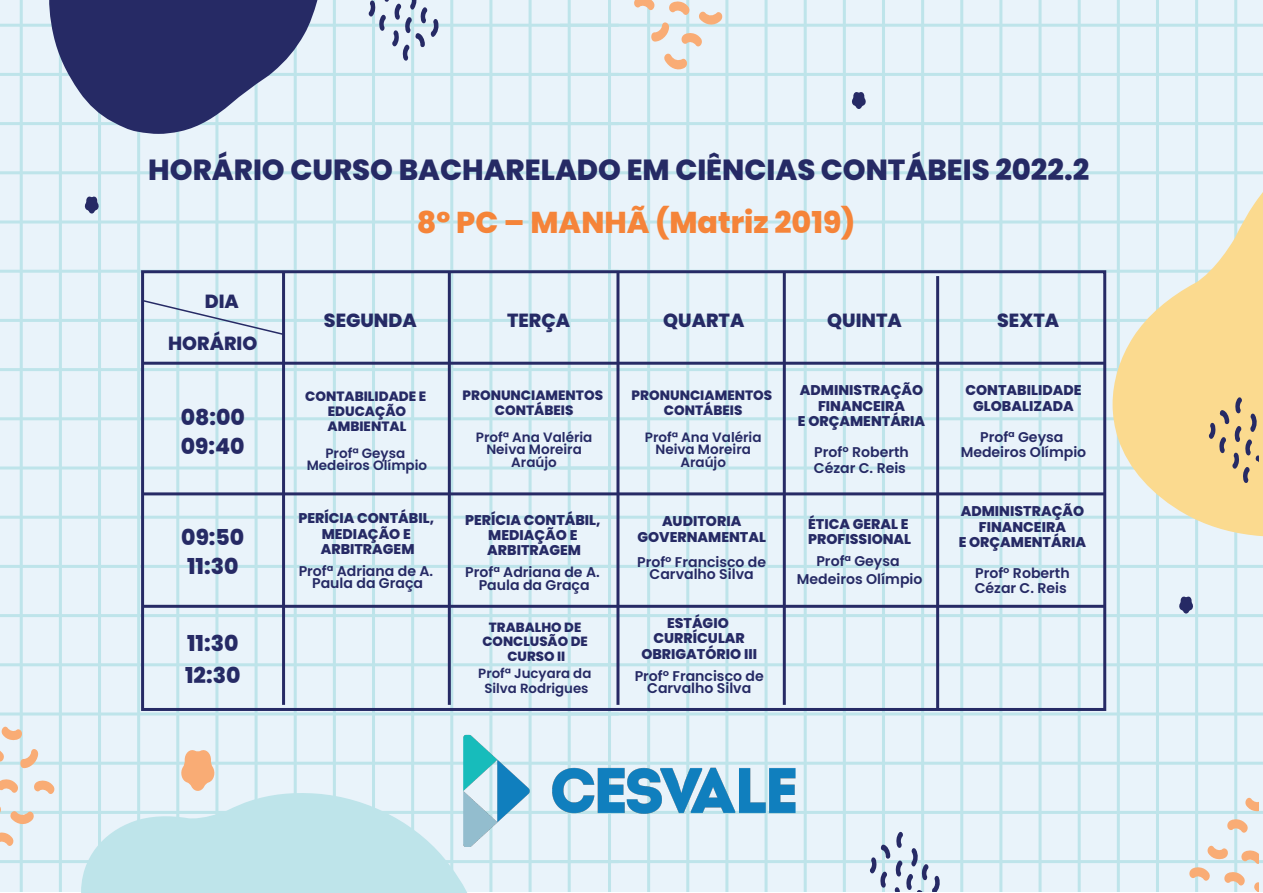
<style>
.page{position:relative;width:1263px;height:893px;background:#fff}
.page>*{position:absolute;margin:0;border:0;box-sizing:border-box;transform-origin:0 0}
.t1{font:800 30.15px "Poppins";color:#f58439}
.t2{font:800 29.1px "Poppins";color:#262a65}
.t3{font:800 21.9px/29px "Poppins";color:#262a65}
.t4{font:800 19.05px/41.7px "Poppins";color:#262a65}
.t5{font:800 14.1px/15.5px "Poppins";color:#262a65;text-align:center}
.t6{font:600 14.1px/12.5px "Poppins";color:#262a65;text-align:center}
.t7{font:600 13.5px/12.5px "Poppins";color:#262a65;text-align:center}
.t8{font:800 13.5px/14.9px "Poppins";color:#262a65;text-align:center}
.t9{font:800 13.35px/14.5px "Poppins";color:#262a65;text-align:center}
.t10{font:600 13.35px/14.5px "Poppins";color:#262a65;text-align:center}
</style>
<div class="page">
<div style="left:0;top:0;width:1263px;height:891px;background:#e9f3fa"></div>
<hr style="left:560px;top:24px;width:703px;height:3px;background:#bee4ea">
<hr style="left:560px;top:73px;width:703px;height:3px;background:#bee4ea">
<hr style="left:560px;top:122px;width:703px;height:3px;background:#bee4ea">
<hr style="left:560px;top:171px;width:703px;height:3px;background:#bee4ea">
<hr style="left:560px;top:220px;width:703px;height:3px;background:#bee4ea">
<hr style="left:560px;top:319px;width:703px;height:3px;background:#bee4ea">
<hr style="left:560px;top:368px;width:703px;height:3px;background:#bee4ea">
<hr style="left:560px;top:417px;width:703px;height:3px;background:#bee4ea">
<hr style="left:560px;top:466px;width:703px;height:3px;background:#bee4ea">
<hr style="left:560px;top:516px;width:703px;height:3px;background:#bee4ea">
<hr style="left:560px;top:565px;width:703px;height:3px;background:#bee4ea">
<hr style="left:560px;top:614px;width:703px;height:3px;background:#bee4ea">
<hr style="left:560px;top:663px;width:703px;height:3px;background:#bee4ea">
<hr style="left:560px;top:712px;width:703px;height:3px;background:#bee4ea">
<hr style="left:560px;top:762px;width:703px;height:3px;background:#bee4ea">
<hr style="left:560px;top:811px;width:703px;height:3px;background:#bee4ea">
<hr style="left:560px;top:860px;width:703px;height:3px;background:#bee4ea">
<hr style="left:1234px;top:0;width:3px;height:891px;background:#bee4ea">
<hr style="left:1195px;top:0;width:3px;height:891px;background:#bee4ea">
<hr style="left:1156px;top:0;width:3px;height:891px;background:#bee4ea">
<hr style="left:1117px;top:0;width:3px;height:891px;background:#bee4ea">
<hr style="left:1078px;top:0;width:3px;height:891px;background:#bee4ea">
<hr style="left:1038px;top:0;width:3px;height:891px;background:#bee4ea">
<hr style="left:999px;top:0;width:3px;height:891px;background:#bee4ea">
<hr style="left:960px;top:0;width:3px;height:891px;background:#bee4ea">
<hr style="left:921px;top:0;width:3px;height:891px;background:#bee4ea">
<hr style="left:882px;top:0;width:3px;height:891px;background:#bee4ea">
<hr style="left:843px;top:0;width:3px;height:891px;background:#bee4ea">
<hr style="left:804px;top:0;width:3px;height:891px;background:#bee4ea">
<hr style="left:764px;top:0;width:3px;height:891px;background:#bee4ea">
<hr style="left:725px;top:0;width:3px;height:891px;background:#bee4ea">
<hr style="left:686px;top:0;width:3px;height:891px;background:#bee4ea">
<hr style="left:647px;top:0;width:3px;height:891px;background:#bee4ea">
<hr style="left:608px;top:0;width:3px;height:891px;background:#bee4ea">
<hr style="left:0;top:24px;width:619px;height:3px;background:#bee4ea">
<hr style="left:0;top:73px;width:619px;height:3px;background:#bee4ea">
<hr style="left:0;top:122px;width:619px;height:3px;background:#bee4ea">
<hr style="left:0;top:171px;width:619px;height:3px;background:#bee4ea">
<hr style="left:0;top:220px;width:619px;height:3px;background:#bee4ea">
<hr style="left:0;top:270px;width:619px;height:3px;background:#bee4ea">
<hr style="left:0;top:319px;width:619px;height:3px;background:#bee4ea">
<hr style="left:0;top:368px;width:619px;height:3px;background:#bee4ea">
<hr style="left:0;top:417px;width:619px;height:3px;background:#bee4ea">
<hr style="left:0;top:466px;width:619px;height:3px;background:#bee4ea">
<hr style="left:0;top:516px;width:619px;height:3px;background:#bee4ea">
<hr style="left:0;top:565px;width:619px;height:3px;background:#bee4ea">
<hr style="left:0;top:614px;width:619px;height:3px;background:#bee4ea">
<hr style="left:0;top:663px;width:619px;height:3px;background:#bee4ea">
<hr style="left:0;top:712px;width:619px;height:3px;background:#bee4ea">
<hr style="left:0;top:762px;width:619px;height:3px;background:#bee4ea">
<hr style="left:0;top:811px;width:619px;height:3px;background:#bee4ea">
<hr style="left:0;top:860px;width:619px;height:3px;background:#bee4ea">
<hr style="left:568px;top:0;width:3px;height:891px;background:#bee4ea">
<hr style="left:529px;top:0;width:3px;height:891px;background:#bee4ea">
<hr style="left:489px;top:0;width:3px;height:891px;background:#bee4ea">
<hr style="left:450px;top:0;width:3px;height:891px;background:#bee4ea">
<hr style="left:411px;top:0;width:3px;height:891px;background:#bee4ea">
<hr style="left:372px;top:0;width:3px;height:891px;background:#bee4ea">
<hr style="left:333px;top:0;width:3px;height:891px;background:#bee4ea">
<hr style="left:294px;top:0;width:3px;height:891px;background:#bee4ea">
<hr style="left:255px;top:0;width:3px;height:891px;background:#bee4ea">
<hr style="left:215px;top:0;width:3px;height:891px;background:#bee4ea">
<hr style="left:176px;top:0;width:3px;height:891px;background:#bee4ea">
<hr style="left:137px;top:0;width:3px;height:891px;background:#bee4ea">
<hr style="left:98px;top:0;width:3px;height:891px;background:#bee4ea">
<hr style="left:59px;top:0;width:3px;height:891px;background:#bee4ea">
<hr style="left:20px;top:0;width:3px;height:891px;background:#bee4ea">
<svg style="left:1112px;top:101px;width:151px;height:450px"></svg>
<svg style="left:48px;top:0;width:274px;height:134px"></svg>
<svg style="left:84px;top:196px;width:15px;height:18px"></svg>
<svg style="left:852px;top:92px;width:14px;height:17px"></svg>
<svg style="left:1179px;top:596px;width:14px;height:18px"></svg>
<svg style="left:78px;top:748px;width:405px;height:145px"></svg>
<svg style="left:1207px;top:396px;width:52px;height:87px;background:#dbc088"></svg>
<svg style="left:367px;top:0;width:73px;height:61px"></svg>
<svg style="left:869px;top:831px;width:71px;height:60px"></svg>
<svg style="left:0;top:832px;width:14px;height:14px"></svg>
<svg style="left:0;top:751px;width:6px;height:11px"></svg>
<svg style="left:19px;top:746px;width:20px;height:22px"></svg>
<svg style="left:0;top:779px;width:55px;height:47px"></svg>
<svg style="left:1px;top:724px;width:21px;height:16px"></svg>
<svg style="left:633px;top:0;width:90px;height:72px"></svg>
<svg style="left:1227px;top:819px;width:21px;height:17px"></svg>
<svg style="left:1189px;top:843px;width:70px;height:48px"></svg>
<svg style="left:1245px;top:797px;width:14px;height:14px"></svg>
<img style="left:463px;top:735px;width:333px;height:112px">
<div style="left:141px;top:270px;width:965px;height:441px;border:3px solid #262a65"></div>
<hr style="left:143px;top:362px;width:962px;height:3px;background:#262a65">
<hr style="left:143px;top:492px;width:962px;height:3px;background:#262a65">
<hr style="left:282px;top:272px;width:3px;height:433px;background:#262a65">
<hr style="left:448px;top:272px;width:3px;height:433px;background:#262a65">
<hr style="left:616px;top:272px;width:3px;height:433px;background:#262a65">
<hr style="left:783px;top:272px;width:3px;height:433px;background:#262a65">
<hr style="left:936px;top:276px;width:3px;height:433px;background:#262a65">
<hr style="left:143px;top:605px;width:962px;height:3px;background:#262a65">
<svg style="left:141px;top:299px;width:142px;height:37px"></svg>
<h2 class="t2" style="left:148px;top:153px;width:942px">HORÁRIO CURSO BACHARELADO EM CIÊNCIAS CONTÁBEIS 2022.2</h2>
<h1 class="t1" style="left:417px;top:205px;width:440px">8º PC – MANHÃ (Matriz 2019)</h1>
<h3 class="t4" style="left:168px;top:281px;width:91px;text-indent:37px">DIA<br>HORÁRIO</h3>
<h3 class="t3" style="left:181px;top:403px;width:66px">08:00<br>09:40</h3>
<h3 class="t3" style="left:181px;top:523px;width:65px">09:50<br>11:30</h3>
<h3 class="t3" style="left:185px;top:628px;width:57px;line-height:31.5px">11:30<br>12:30</h3>
<h3 class="t4" style="left:324px;top:299px;width:94px">SEGUNDA</h3>
<h3 class="t4" style="left:507px;top:300px;width:65px">TERÇA</h3>
<h3 class="t4" style="left:663px;top:300px;width:83px">QUARTA</h3>
<h3 class="t4" style="left:827px;top:300px;width:76px">QUINTA</h3>
<h3 class="t4" style="left:997px;top:299px;width:64px">SEXTA</h3>
<p class="t8" style="left:305px;top:389px;width:123px">CONTABILIDADE E<br>EDUCAÇÃO<br>AMBIENTAL</p>
<p class="t7" style="left:307px;top:447px;width:122px">Profª Geysa<br>Medeiros Olímpio</p>
<p class="t5" style="left:298px;top:510px;width:137px">PERÍCIA CONTÁBIL,<br>MEDIAÇÃO E<br>ARBITRAGEM</p>
<p class="t6" style="left:299px;top:565px;width:136px">Profª Adriana de A.<br>Paula da Graça</p>
<p class="t8" style="left:462px;top:388px;width:142px">PRONUNCIAMENTOS<br>CONTÁBEIS</p>
<p class="t7" style="left:476px;top:431px;width:118px">Profª Ana Valéria<br>Neiva Moreira<br>Araújo</p>
<p class="t5" style="left:465px;top:512px;width:137px">PERÍCIA CONTÁBIL,<br>MEDIAÇÃO E<br>ARBITRAGEM</p>
<p class="t6" style="left:465px;top:566px;width:136px">Profª Adriana de A.<br>Paula da Graça</p>
<p class="t9" style="left:482px;top:620px;width:107px">TRABALHO DE<br>CONCLUSÃO DE<br>CURSO II</p>
<p class="t10" style="left:478px;top:666px;width:115px">Profª Jucyara da<br>Silva Rodrigues</p>
<p class="t8" style="left:632px;top:388px;width:142px">PRONUNCIAMENTOS<br>CONTÁBEIS</p>
<p class="t7" style="left:645px;top:431px;width:118px">Profª Ana Valéria<br>Neiva Moreira<br>Araújo</p>
<p class="t5" style="left:637px;top:514px;width:130px">AUDITORIA<br>GOVERNAMENTAL</p>
<p class="t6" style="left:637px;top:556px;width:131px">Profº Francisco de<br>Carvalho Silva</p>
<p class="t5" style="left:641px;top:615px;width:117px">ESTÁGIO<br>CURRÍCULAR<br>OBRIGATÓRIO III</p>
<p class="t6" style="left:635px;top:669px;width:131px">Profº Francisco de<br>Carvalho Silva</p>
<p class="t5" style="left:798px;top:383px;width:129px">ADMINISTRAÇÃO<br>FINANCEIRA<br>E ORÇAMENTÁRIA</p>
<p class="t6" style="left:814px;top:445px;width:97px;line-height:15.5px;text-align:left">Profº Roberth<br>Cézar C. Reis</p>
<p class="t5" style="left:808px;top:516px;width:104px;text-align:left">ÉTICA GERAL E<br>PROFISSIONAL</p>
<p class="t6" style="left:797px;top:552px;width:127px;line-height:18.5px">Profª Geysa<br>Medeiros Olímpio</p>
<p class="t5" style="left:965px;top:383px;width:117px">CONTABILIDADE<br>GLOBALIZADA</p>
<p class="t6" style="left:961px;top:429px;width:127px;line-height:15.5px">Profª Geysa<br>Medeiros Olímpio</p>
<p class="t5" style="left:959px;top:503px;width:129px">ADMINISTRAÇÃO<br>FINANCEIRA<br>E ORÇAMENTÁRIA</p>
<p class="t6" style="left:975px;top:565px;width:97px;line-height:15.5px;text-align:left">Profº Roberth<br>Cézar C. Reis</p>
</div>
